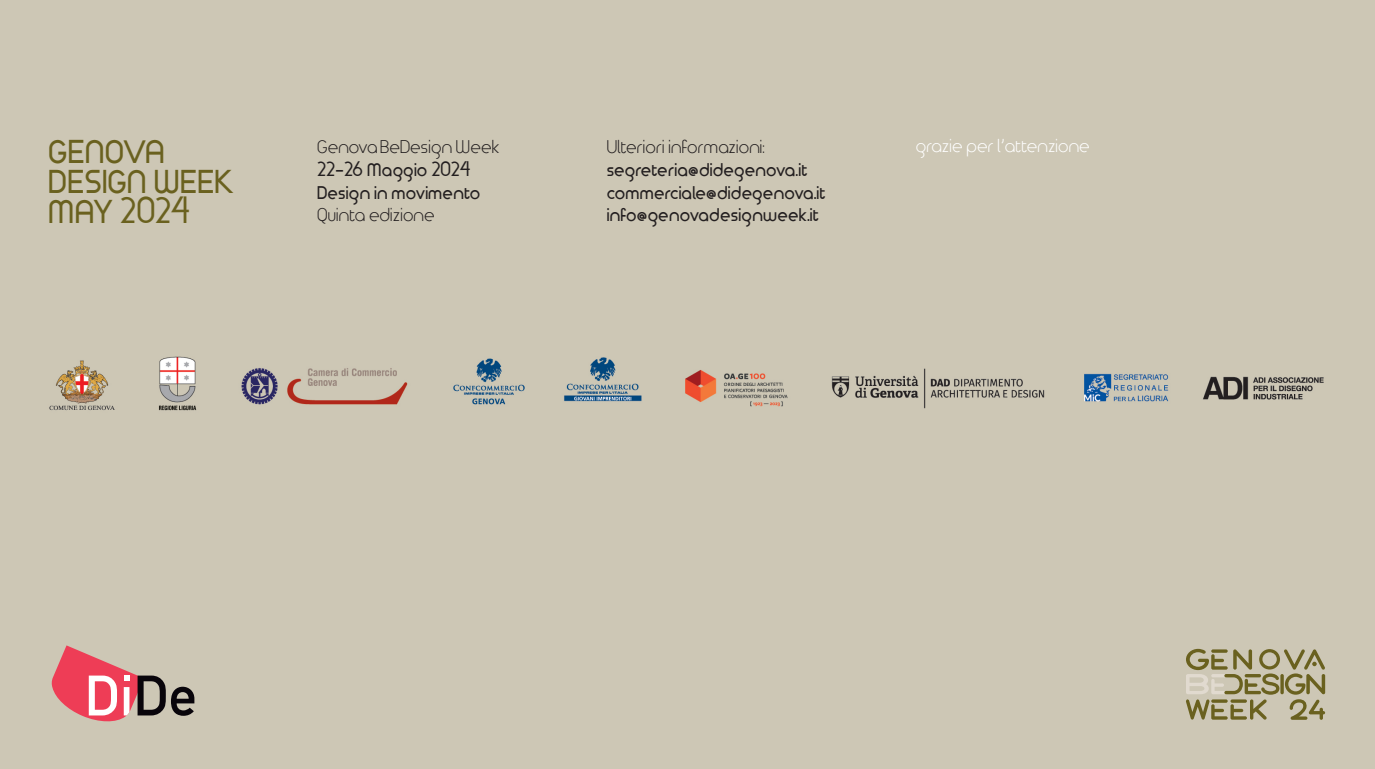
<style>
.page{position:relative;width:1375px;height:769px;background:#fff}
.page>*{position:absolute;margin:0;border:0;box-sizing:border-box;transform-origin:0 0}
.t1{font:700 31.5px/29.8px "Time Burner";color:#6a611f}
.t2{font:700 17.5px/22.8px "Time Burner";color:#231f20}
.t3{font:17.5px "Time Burner";color:#231f20}
.t4{font:17.5px "Time Burner";color:#fff}
</style>
<div class="page">
<div style="left:0;top:0;width:1374px;height:769px;background:#cdc7b5"></div>
<svg style="left:1185px;top:649px;width:139px;height:71px;background:#afa888"></svg>
<svg style="left:52px;top:645px;width:142px;height:76px;background:#c98a8a"></svg>
<h1 class="t1" style="left:50px;top:139px;width:183px">genova<br>Design week<br>May 2024</h1>
<p class="t3" style="left:317px;top:137px;width:184px">GenovaBeDesign Week</p>
<p class="t2" style="left:317px;top:159px;width:165px">22-26 Maggio 2024<br>Design in movimento</p>
<p class="t3" style="left:317px;top:205px;width:119px">Quinta edizione</p>
<p class="t3" style="left:607px;top:137px;width:160px">Ulteriori informazioni:</p>
<p class="t2" style="left:607px;top:159px;width:220px">segreteria@didegenova.it commerciale@didegenova.it info@genovadesignweek.it</p>
<p class="t4" style="left:916px;top:135px;width:175px">grazie per l’attenzione</p>
</div>
